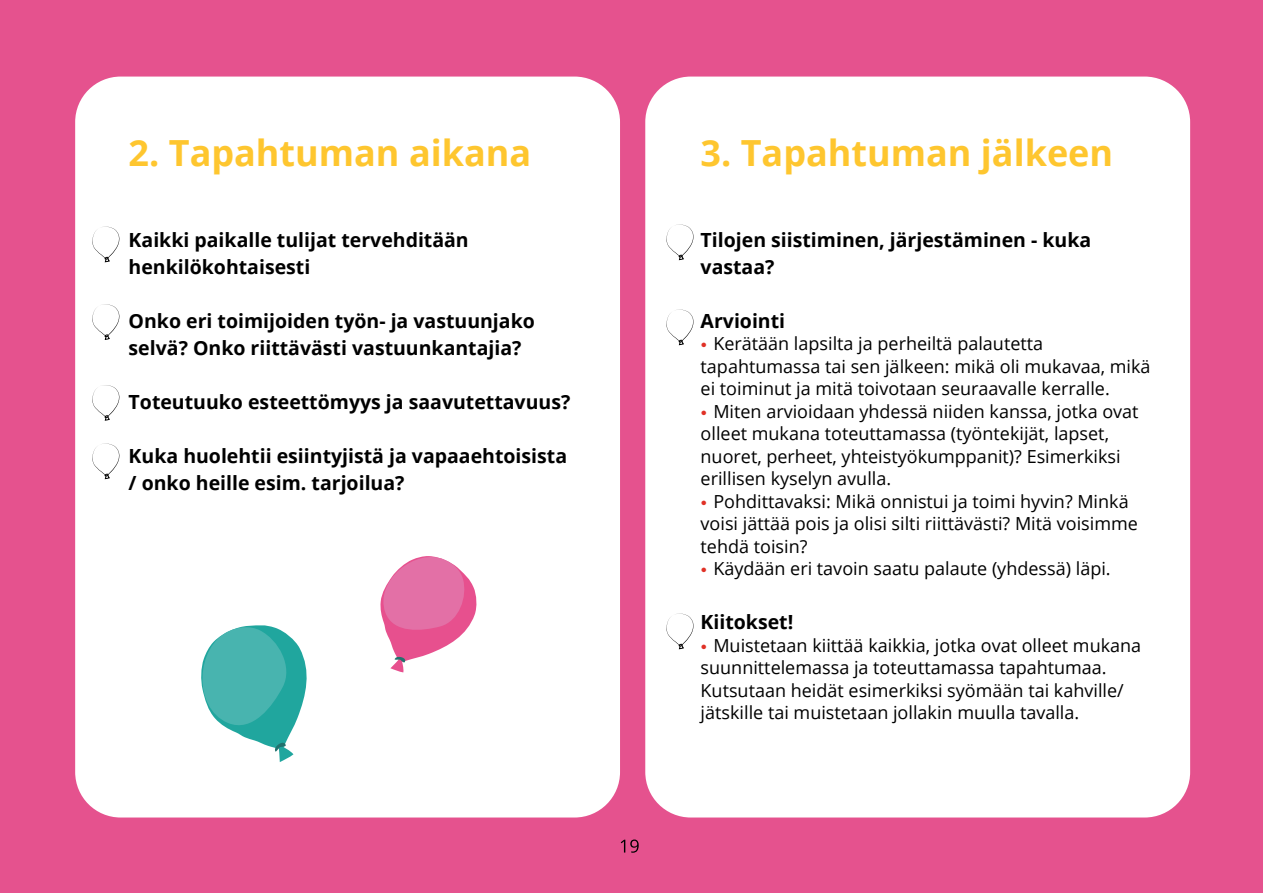
<style>
.page{position:relative;width:1263px;height:893px;background:#e5528e}
.page>*{position:absolute;margin:0;border:0;box-sizing:border-box;transform-origin:0 0}
.H2_Väliotsikko{font:700 36px "Open Sans";color:#fec62f}
.P_Leipä{font:700 19.5px/27px "Open Sans";color:#000}
.P_Luetelmat{font:18px/22.5px "Open Sans";color:#000}
.s1{font-family:"Gill Sans Nova";font-weight:700;font-size:15px;color:#e03126}
</style>
<div class="page">
<div style="left:645px;top:77px;width:545px;height:740px;background:#fff;border-radius:45px"></div>
<div style="left:75px;top:77px;width:545px;height:740px;background:#fff;border-radius:45px"></div>
<svg style="left:92px;top:304px;width:28px;height:36px"></svg>
<svg style="left:92px;top:226px;width:28px;height:36px"></svg>
<svg style="left:92px;top:443px;width:28px;height:36px"></svg>
<svg style="left:92px;top:385px;width:28px;height:36px"></svg>
<svg style="left:380px;top:556px;width:97px;height:116px"></svg>
<svg style="left:201px;top:625px;width:106px;height:137px"></svg>
<svg style="left:621px;top:839px;width:18px;height:14px"></svg>
<svg style="left:666px;top:309px;width:28px;height:36px"></svg>
<svg style="left:666px;top:224px;width:28px;height:36px"></svg>
<svg style="left:666px;top:613px;width:28px;height:36px"></svg>
<h2 class="H2_Väliotsikko" style="left:129px;top:127px;width:404px">2. Tapahtuman aikana</h2>
<p class="P_Leipä" style="left:129px;top:226px;width:342px">Kaikki paikalle tulijat tervehditään henkilökohtaisesti</p>
<p class="P_Leipä" style="left:129px;top:307px;width:408px">Onko eri toimijoiden työn- ja vastuunjako selvä? Onko riittävästi vastuunkantajia?</p>
<p class="P_Leipä" style="left:129px;top:388px;width:443px">Toteutuuko esteettömyys ja saavutettavuus?</p>
<p class="P_Leipä" style="left:129px;top:442px;width:440px">Kuka huolehtii esiintyjistä ja vapaaehtoisista / onko heille esim. tarjoilua?</p>
<h2 class="H2_Väliotsikko" style="left:701px;top:127px;width:414px">3. Tapahtuman jälkeen</h2>
<p class="P_Leipä" style="left:701px;top:226px;width:392px">Tilojen siistiminen, järjestäminen - kuka vastaa?</p>
<p class="P_Leipä" style="left:701px;top:307px;width:86px">Arviointi</p>
<p class="P_Luetelmat" style="left:701px;top:332px;width:451px"><span class="s1">•</span> Kerätään lapsilta ja perheiltä palautetta tapahtumassa tai sen jälkeen: mikä oli mukavaa, mikä ei toiminut ja mitä toivotaan seuraavalle kerralle.</p>
<p class="P_Luetelmat" style="left:701px;top:399px;width:439px"><span class="s1">•</span> Miten arvioidaan yhdessä niiden kanssa, jotka ovat olleet mukana toteuttamassa (työntekijät, lapset, nuoret, perheet, yhteistyökumppanit)? Esimerkiksi erillisen kyselyn avulla.</p>
<p class="P_Luetelmat" style="left:701px;top:489px;width:439px"><span class="s1">•</span> Pohdittavaksi: Mikä onnistui ja toimi hyvin? Minkä voisi jättää pois ja olisi silti riittävästi? Mitä voisimme tehdä toisin?</p>
<p class="P_Luetelmat" style="left:701px;top:557px;width:412px"><span class="s1">•</span> Käydään eri tavoin saatu palaute (yhdessä) läpi.</p>
<p class="P_Leipä" style="left:701px;top:608px;width:94px">Kiitokset!</p>
<p class="P_Luetelmat" style="left:701px;top:633px;width:442px"><span class="s1">•</span> Muistetaan kiittää kaikkia, jotka ovat olleet mukana suunnittelemassa ja toteuttamassa tapahtumaa.<br>Kutsutaan heidät esimerkiksi syömään tai kahville/ jätskille tai muistetaan jollakin muulla tavalla.</p>
</div>
